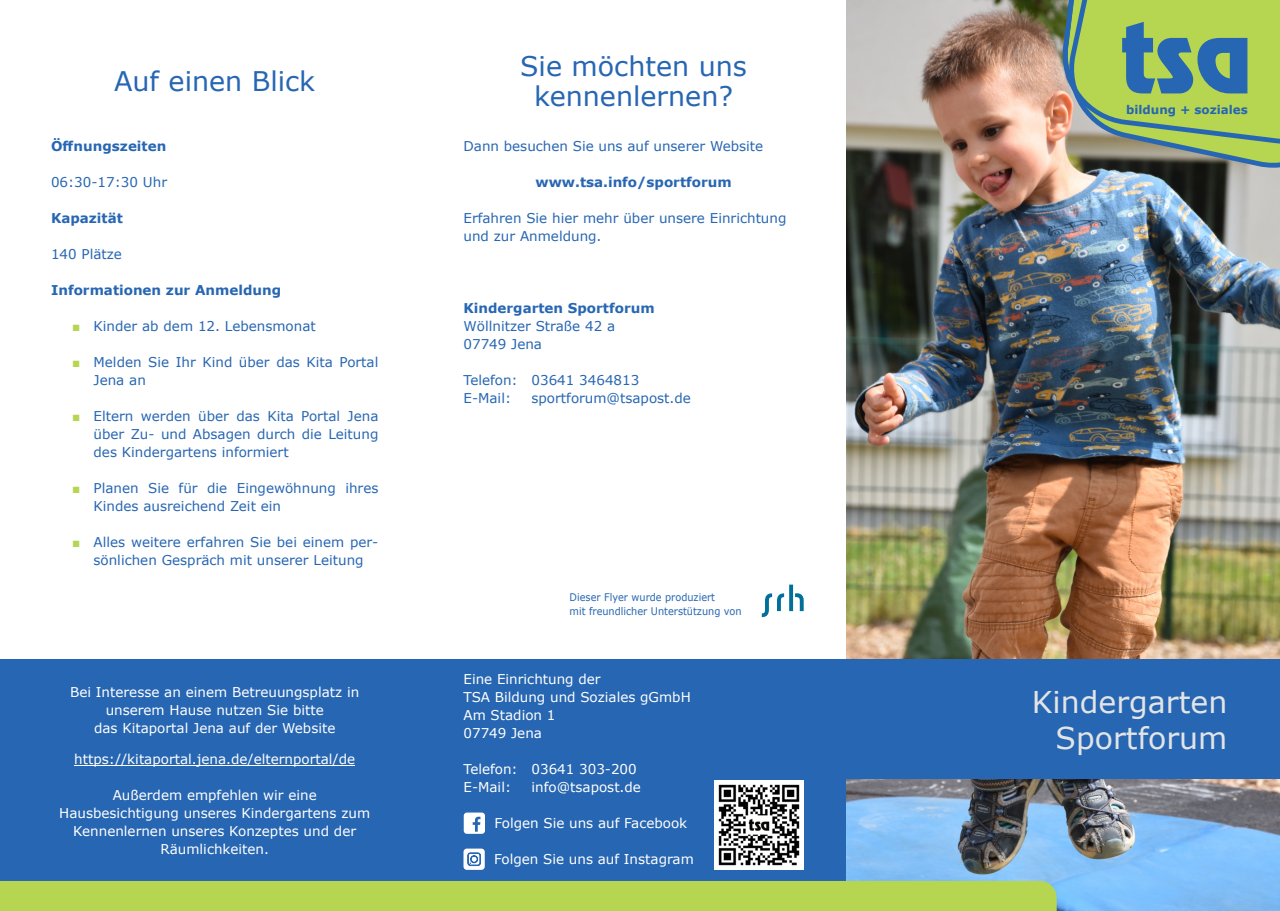
<style>
.page{position:relative;width:1280px;height:911px;background:#fff}
.page>*{position:absolute;margin:0;border:0;box-sizing:border-box;transform-origin:0 0}
.t1{font:91.8px "Revue Std";color:#2766b2}
.t2{font:30px/36px "Verdana";color:#e2e4e6;text-align:right}
.t3{font:27px/30px "Verdana";color:#2766b2;text-align:center}
.t4{font:13.5px/18px "Verdana";color:#2766b2}
.t5{font:13.5px/18px "Verdana";color:#fff;text-align:center}
.t6{font:700 13.5px "Verdana";color:#2766b2}
.t7{font:700 11.85px "Verdana";color:#2766b2}
.t8{font:10.5px/13.5px "Verdana";color:#2766b2;scale:.93 1}
.s1{font-family:"Arial";color:#b6d550}
</style>
<div class="page">
<div style="left:0;top:659px;width:850px;height:251px;background:#2766b2"></div>
<hr style="left:74px;top:765px;width:281px;height:1px;background:#fff">
<img style="left:714px;top:780px;width:90px;height:89px">
<div style="left:463px;top:848px;width:22px;height:21px;background:#fff;border-radius:3px"></div>
<svg style="left:468px;top:852px;width:13px;height:13px"></svg>
<div style="left:464px;top:812px;width:21px;height:21px;background:#fff;border-radius:3px"></div>
<svg style="left:473px;top:816px;width:7px;height:15px"></svg>
<img style="left:846px;top:0;width:434px;height:910px">
<div style="left:0;top:880px;width:1057px;height:30px;background:#b6d550"></div>
<div style="left:838px;top:659px;width:442px;height:119px;background:#2766b2"></div>
<svg style="left:762px;top:584px;width:42px;height:33px"></svg>
<svg style="left:1061px;top:0;width:219px;height:171px;background:#a3bd5d"></svg>
<h3 class="t3" style="left:114px;top:69px;width:203px">Auf einen Blick</h3>
<p class="t6" style="left:51px;top:140px;width:117px">Öffnungszeiten</p>
<p class="t4" style="left:51px;top:174px;width:118px">06:30-17:30 Uhr</p>
<p class="t6" style="left:51px;top:212px;width:73px">Kapazität</p>
<p class="t4" style="left:51px;top:246px;width:72px">140 Plätze</p>
<p class="t6" style="left:51px;top:284px;width:232px">Informationen zur Anmeldung</p>
<p class="t4" style="left:72px;top:318px;width:245px"><span class="s1">■</span> Kinder ab dem 12. Lebensmonat</p>
<p class="t4" style="left:94px;top:354px;width:286px;text-indent:-21px"><span class="s1">■</span> Melden Sie Ihr Kind über das Kita Portal<br>Jena an</p>
<p class="t4" style="left:94px;top:408px;width:286px;text-align:justify;text-indent:-21px"><span class="s1">■</span> Eltern werden über das Kita Portal Jena über Zu- und Absagen durch die Leitung des Kindergartens informiert</p>
<p class="t4" style="left:94px;top:480px;width:286px;text-indent:-21px"><span class="s1">■</span> Planen Sie für die Eingewöhnung ihres<br>Kindes ausreichend Zeit ein</p>
<p class="t4" style="left:72px;top:534px;width:308px;text-align:center"><span class="s1">■</span> Alles weitere erfahren Sie bei einem per&shy;sönlichen Gespräch mit unserer Leitung</p>
<p class="t5" style="left:70px;top:683px;width:291px">Bei Interesse an einem Betreuungsplatz in unserem Hause nutzen Sie bitte<br>das Kitaportal Jena auf der Website</p>
<p class="t5" style="left:74px;top:751px;width:282px">https://kitaportal.jena.de/elternportal/de</p>
<p class="t5" style="left:59px;top:787px;width:312px">Außerdem empfehlen wir eine Hausbesichtigung unseres Kindergartens zum Kennenlernen unseres Konzeptes und der Räumlichkeiten.</p>
<h3 class="t3" style="left:520px;top:54px;width:228px">Sie möchten uns kennenlernen?</h3>
<p class="t4" style="left:463px;top:138px;width:301px">Dann besuchen Sie uns auf unserer Website</p>
<p class="t6" style="left:535px;top:176px;width:198px">www.tsa.info/sportforum</p>
<p class="t4" style="left:463px;top:210px;width:324px">Erfahren Sie hier mehr über unsere Einrichtung und zur Anmeldung.</p>
<p class="t6" style="left:463px;top:302px;width:193px">Kindergarten Sportforum</p>
<p class="t4" style="left:463px;top:318px;width:153px">Wöllnitzer Straße 42 a<br>07749 Jena</p>
<p class="t4" style="left:463px;top:372px;width:177px">Telefon: 03641 3464813<br>E-Mail:</p>
<p class="t4" style="left:531px;top:390px;width:161px">sportforum@tsapost.de</p>
<p class="t8" style="left:570px;top:591px;width:187px">Dieser Flyer wurde produziert<br>mit freundlicher Unterstützung von</p>
<p class="t5" style="left:463px;top:671px;width:229px;text-align:left">Eine Einrichtung der<br>TSA Bildung und Soziales gGmbH<br>Am Stadion 1<br>07749 Jena</p>
<p class="t5" style="left:463px;top:761px;width:175px;text-align:left">Telefon: 03641 303-200<br>E-Mail:</p>
<p class="t5" style="left:531px;top:779px;width:111px">info@tsapost.de</p>
<p class="t5" style="left:494px;top:815px;width:194px">Folgen Sie uns auf Facebook</p>
<p class="t5" style="left:494px;top:851px;width:201px">Folgen Sie uns auf Instagram</p>
<h1 class="t1" style="left:1120px;top:18px;width:134px">tsa</h1>
<p class="t7" style="left:1126px;top:105px;width:123px">bildung + soziales</p>
<h2 class="t2" style="left:1032px;top:686px;width:197px">Kindergarten<br>Sportforum</h2>
</div>
